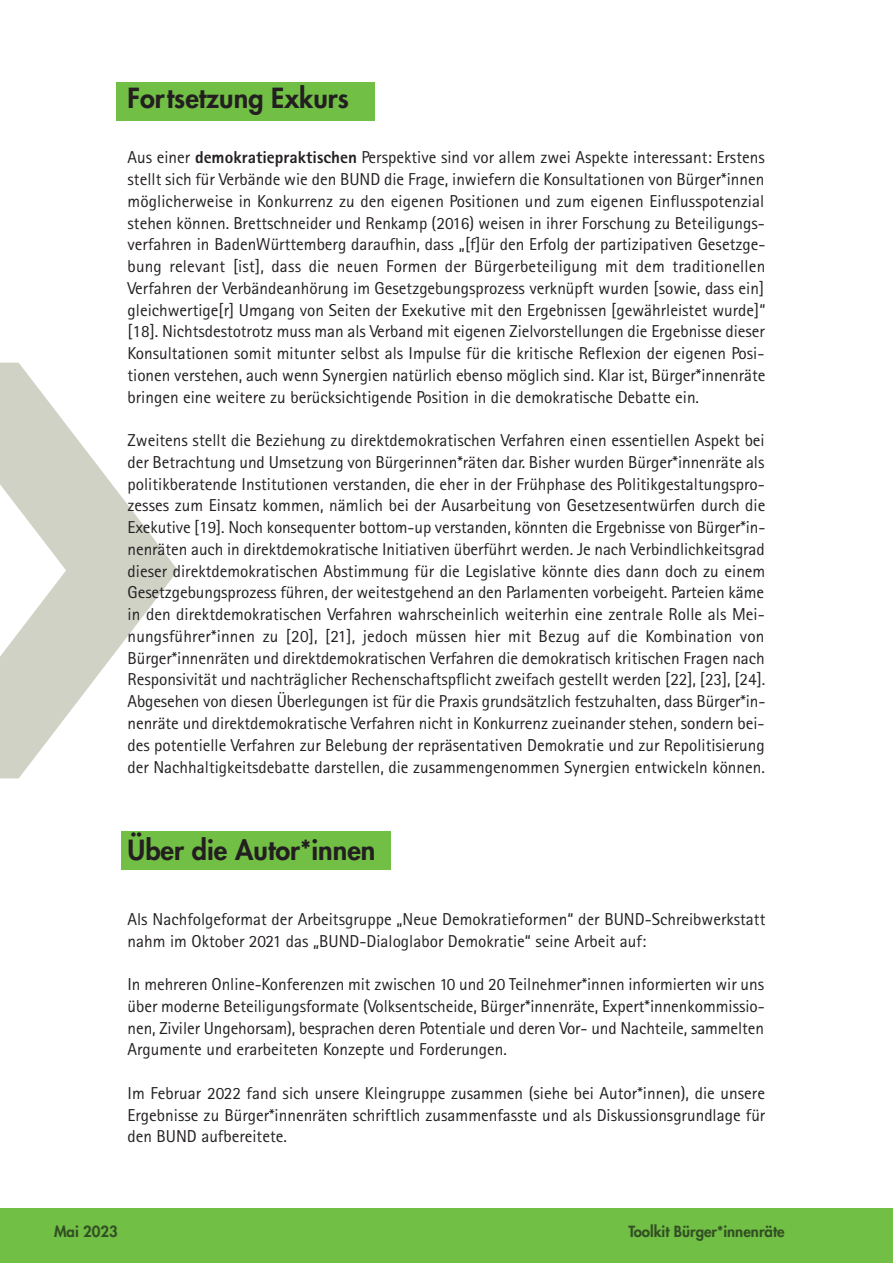
<style>
.page{position:relative;width:893px;height:1263px;background:#fff}
.page>*{position:absolute;margin:0;border:0;box-sizing:border-box;transform-origin:0 0}
.t1{font:800 27px "Futura";color:#231f20}
.t2{font:17.25px/21.8px "Agfa Rotis Sans Serif";color:#231f20;text-align:justify}
.t3{font:800 15px "Futura";color:#324f24}
.s1{font-weight:800}
</style>
<div class="page">
<div style="left:116px;top:82px;width:258px;height:38px;background:#71bf44"></div>
<div style="left:121px;top:832px;width:269px;height:38px;background:#71bf44"></div>
<div style="left:0;top:1209px;width:893px;height:54px;background:#71bf44"></div>
<h1 class="t1" style="left:128px;top:85px;width:223px">Fortsetzung Exkurs</h1>
<p class="t2" style="left:128px;top:148px;width:639px">Aus einer <span class="s1">demokratiepraktischen</span> Perspektive sind vor allem zwei Aspekte interessant: Erstens stellt sich für Verbände wie den BUND die Frage, inwiefern die Konsultationen von Bürger*innen möglicherweise in Konkurrenz zu den eigenen Positionen und zum eigenen Einflusspotenzial stehen können. Brettschneider und Renkamp (2016) weisen in ihrer Forschung zu Beteiligungs&shy;verfahren in BadenWürttemberg daraufhin, dass „[f]ür den Erfolg der partizipativen Gesetzge&shy;bung relevant [ist], dass die neuen Formen der Bürgerbeteiligung mit dem traditionellen Verfahren der Verbändeanhörung im Gesetzgebungsprozess verknüpft wurden [sowie, dass ein] gleichwertige[r] Umgang von Seiten der Exekutive mit den Ergebnissen [gewährleistet wurde]“ [18]. Nichtsdestotrotz muss man als Verband mit eigenen Zielvorstellungen die Ergebnisse dieser Konsultationen somit mitunter selbst als Impulse für die kritische Reflexion der eigenen Posi&shy;tionen verstehen, auch wenn Synergien natürlich ebenso möglich sind. Klar ist, Bürger*innenräte bringen eine weitere zu berücksichtigende Position in die demokratische Debatte ein.</p>
<p class="t2" style="left:128px;top:431px;width:639px">Zweitens stellt die Beziehung zu direktdemokratischen Verfahren einen essentiellen Aspekt bei der Betrachtung und Umsetzung von Bürgerinnen*räten dar. Bisher wurden Bürger*innenräte als politikberatende Institutionen verstanden, die eher in der Frühphase des Politikgestaltungspro&shy;zesses zum Einsatz kommen, nämlich bei der Ausarbeitung von Gesetzesentwürfen durch die Exekutive [19]. Noch konsequenter bottom-up verstanden, könnten die Ergebnisse von Bürger*in&shy;nenräten auch in direktdemokratische Initiativen überführt werden. Je nach Verbindlichkeitsgrad dieser direktdemokratischen Abstimmung für die Legislative könnte dies dann doch zu einem Gesetzgebungsprozess führen, der weitestgehend an den Parlamenten vorbeigeht. Parteien käme in den direktdemokratischen Verfahren wahrscheinlich weiterhin eine zentrale Rolle als Mei&shy;nungsführer*innen zu [20], [21], jedoch müssen hier mit Bezug auf die Kombination von Bürger*innenräten und direktdemokratischen Verfahren die demokratisch kritischen Fragen nach Responsivität und nachträglicher Rechenschaftspflicht zweifach gestellt werden [22], [23], [24].<br>Abgesehen von diesen Überlegungen ist für die Praxis grundsätzlich festzuhalten, dass Bürger*in&shy;nenräte und direktdemokratische Verfahren nicht in Konkurrenz zueinander stehen, sondern bei&shy;des potentielle Verfahren zur Belebung der repräsentativen Demokratie und zur Repolitisierung der Nachhaltigkeitsdebatte darstellen, die zusammengenommen Synergien entwickeln können.</p>
<h1 class="t1" style="left:128px;top:837px;width:249px">Über die Autor*innen</h1>
<p class="t2" style="left:128px;top:910px;width:639px">Als Nachfolgeformat der Arbeitsgruppe „Neue Demokratieformen“ der BUND-Schreibwerkstatt nahm im Oktober 2021 das „BUND-Dialoglabor Demokratie“ seine Arbeit auf:</p>
<p class="t2" style="left:128px;top:975px;width:639px">In mehreren Online-Konferenzen mit zwischen 10 und 20 Teilnehmer*innen informierten wir uns über moderne Beteiligungsformate (Volksentscheide, Bürger*innenräte, Expert*innenkommissio&shy;nen, Ziviler Ungehorsam), besprachen deren Potentiale und deren Vor- und Nachteile, sammelten Argumente und erarbeiteten Konzepte und Forderungen.</p>
<p class="t2" style="left:128px;top:1084px;width:639px">Im Februar 2022 fand sich unsere Kleingruppe zusammen (siehe bei Autor*innen), die unsere Ergebnisse zu Bürger*innenräten schriftlich zusammenfasste und als Diskussionsgrundlage für den BUND aufbereitete.</p>
<p class="t3" style="left:54px;top:1225px;width:65px">Mai 2023</p>
<p class="t3" style="left:628px;top:1225px;width:158px">Toolkit Bürger*innenräte</p>
</div>
